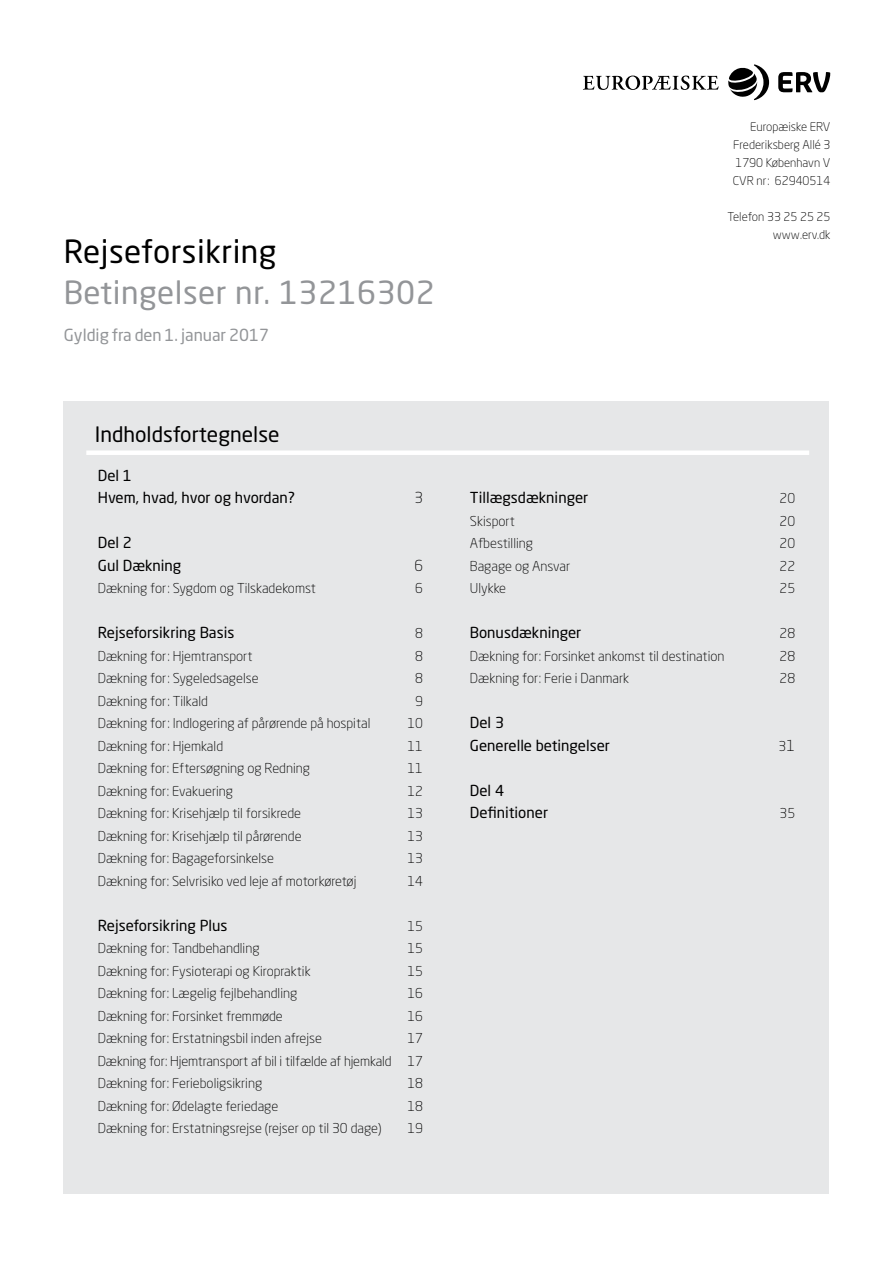
<style>
.page{position:relative;width:893px;height:1263px;background:#fff}
.page>*{position:absolute;margin:0;border:0;box-sizing:border-box;transform-origin:0 0}
.t1{font:31.5px "Neo Sans W1 G";letter-spacing:.015em;color:#939598}
.t2{font:31.5px "Neo Sans W1 G";letter-spacing:.015em;color:#000}
.t3{font:21px "Neo Sans W1 G";color:#000}
.t4{font:16.5px "Neo Sans W1 G";color:#939598}
.t5{font:15px/22.5px "Neo Sans W1 G";color:#000}
.t6{font:300 15px "Neo Sans W1 G";color:#000}
.t7{font:300 13.5px/22.5px "Neo Sans W1 G";color:#000;text-align:justify}
.t8{font:300 12px/18px "Neo Sans W1 G";color:#000;text-align:justify}
.s1{font-size:15px}
</style>
<div class="page">
<svg style="left:583px;top:76px;width:136px;height:14px"></svg>
<svg style="left:778px;top:72px;width:52px;height:20px"></svg>
<svg style="left:728px;top:64px;width:41px;height:36px"></svg>
<div style="left:64px;top:401px;width:765px;height:792px;background:#e6e7e8"></div>
<div style="left:86px;top:450px;width:723px;height:5px;background:#fff"></div>
<h1 class="t2" style="left:64px;top:232px;width:214px">Rejseforsikring</h1>
<h1 class="t1" style="left:64px;top:273px;width:373px">Betingelser nr. 13216302</h1>
<p class="t4" style="left:64px;top:325px;width:207px">Gyldig fra den 1. januar 2017</p>
<h2 class="t3" style="left:95px;top:421px;width:186px">Indholdsfortegnelse</h2>
<p class="t5" style="left:98px;top:464px;width:199px">Del 1<br>Hvem, hvad, hvor og hvordan?</p>
<p class="t5" style="left:98px;top:531px;width:85px">Del 2<br>Gul Dækning</p>
<p class="t6" style="left:414px;top:488px;width:10px">3</p>
<p class="t6" style="left:414px;top:556px;width:10px">6</p>
<p class="t7" style="left:98px;top:577px;width:220px">Dækning for : Sygdom og Tilskadekomst</p>
<p class="t7" style="left:415px;top:577px;width:9px">6</p>
<p class="t5" style="left:98px;top:621px;width:138px">Rejseforsikring Basis</p>
<p class="t7" style="left:415px;top:622px;width:9px">8</p>
<p class="t7" style="left:98px;top:644px;width:156px">Dækning for : Hjemtransport</p>
<p class="t7" style="left:415px;top:644px;width:9px">8</p>
<p class="t7" style="left:98px;top:667px;width:162px">Dækning for : Sygeledsagelse</p>
<p class="t7" style="left:415px;top:667px;width:9px">8</p>
<p class="t7" style="left:98px;top:689px;width:112px">Dækning for : Tilkald</p>
<p class="t7" style="left:415px;top:689px;width:9px">9</p>
<p class="t7" style="left:98px;top:712px;width:274px">Dækning for : Indlogering af pårørende på hospital</p>
<p class="t7" style="left:407px;top:712px;width:17px">10</p>
<p class="t7" style="left:98px;top:734px;width:127px">Dækning for : Hjemkald</p>
<p class="t7" style="left:407px;top:734px;width:17px">11</p>
<p class="t7" style="left:98px;top:757px;width:214px">Dækning for: Eftersøgning og Redning</p>
<p class="t7" style="left:407px;top:757px;width:17px">11</p>
<p class="t7" style="left:98px;top:779px;width:137px">Dækning for: Evakuering</p>
<p class="t7" style="left:407px;top:779px;width:17px">12</p>
<p class="t7" style="left:98px;top:802px;width:205px">Dækning for: Krisehjælp til forsikrede</p>
<p class="t7" style="left:407px;top:802px;width:17px">13</p>
<p class="t7" style="left:98px;top:824px;width:205px">Dækning for: Krisehjælp til pårørende</p>
<p class="t7" style="left:407px;top:824px;width:17px">13</p>
<p class="t7" style="left:98px;top:847px;width:178px">Dækning for: Bagageforsinkelse</p>
<p class="t7" style="left:407px;top:847px;width:17px">13</p>
<p class="t7" style="left:98px;top:869px;width:260px">Dækning for: Selvrisiko ved leje af motorkøretøj</p>
<p class="t7" style="left:407px;top:869px;width:17px">14</p>
<p class="t5" style="left:98px;top:914px;width:131px">Rejseforsikring Plus</p>
<p class="t7" style="left:407px;top:914px;width:17px">15</p>
<p class="t7" style="left:98px;top:937px;width:163px">Dækning for: Tandbehandling</p>
<p class="t7" style="left:407px;top:937px;width:17px">15</p>
<p class="t7" style="left:98px;top:959px;width:214px">Dækning for: Fysioterapi og Kiropraktik</p>
<p class="t7" style="left:407px;top:959px;width:17px">15</p>
<p class="t7" style="left:98px;top:982px;width:201px">Dækning for: Lægelig fejlbehandling</p>
<p class="t7" style="left:407px;top:982px;width:17px">16</p>
<p class="t7" style="left:98px;top:1004px;width:187px">Dækning for: Forsinket fremmøde</p>
<p class="t7" style="left:407px;top:1004px;width:17px">16</p>
<p class="t7" style="left:98px;top:1027px;width:226px">Dækning for: Erstatningsbil inden afrejse</p>
<p class="t7" style="left:98px;top:1027px;width:327px;text-indent:310px">17<br>Dækning for: Hjemtransport af bil i tilfælde af hjemkald 17<br>Dækning for: Ferieboligsikring</p>
<p class="t7" style="left:407px;top:1072px;width:17px">18</p>
<p class="t7" style="left:98px;top:1094px;width:182px">Dækning for: Ødelagte feriedage</p>
<p class="t7" style="left:407px;top:1094px;width:17px">18</p>
<p class="t7" style="left:98px;top:1117px;width:285px">Dækning for: Erstatningsrejse (rejser op til 30 dage)</p>
<p class="t7" style="left:407px;top:1117px;width:17px">19</p>
<p class="t8" style="left:733px;top:117px;width:99px;text-indent:17px">Europæiske ERV Frederiksberg Allé 3<br>1790 København V CVR nr : 62940514</p>
<p class="t8" style="left:727px;top:207px;width:105px;text-align:right">Telefon 33 25 25 25 www.erv.dk</p>
<p class="t5" style="left:470px;top:486px;width:120px">Tillægsdækninger</p>
<p class="t7" style="left:779px;top:487px;width:17px">20</p>
<p class="t7" style="left:470px;top:509px;width:46px">Skisport</p>
<p class="t7" style="left:779px;top:509px;width:17px">20</p>
<p class="t7" style="left:470px;top:532px;width:65px">Afbestilling</p>
<p class="t7" style="left:779px;top:532px;width:17px">20</p>
<p class="t7" style="left:470px;top:554px;width:102px">Bagage og Ansvar</p>
<p class="t7" style="left:779px;top:554px;width:17px">22</p>
<p class="t7" style="left:470px;top:577px;width:38px">Ulykke</p>
<p class="t7" style="left:779px;top:577px;width:17px">25</p>
<p class="t5" style="left:470px;top:621px;width:113px">Bonusdækninger</p>
<p class="t7" style="left:779px;top:622px;width:17px">28</p>
<p class="t7" style="left:470px;top:644px;width:256px">Dækning for: Forsinket ankomst til destination</p>
<p class="t7" style="left:779px;top:644px;width:17px">28</p>
<p class="t7" style="left:470px;top:667px;width:161px">Dækning for: Ferie i Danmark</p>
<p class="t7" style="left:779px;top:667px;width:17px">28</p>
<p class="t5" style="left:470px;top:711px;width:142px">Del 3<br>Generelle betingelser</p>
<p class="t7" style="left:779px;top:734px;width:18px">3<span class="s1">1</span></p>
<p class="t5" style="left:470px;top:779px;width:80px">Del 4<br>Definitioner</p>
<p class="t7" style="left:779px;top:802px;width:17px">35</p>
</div>
